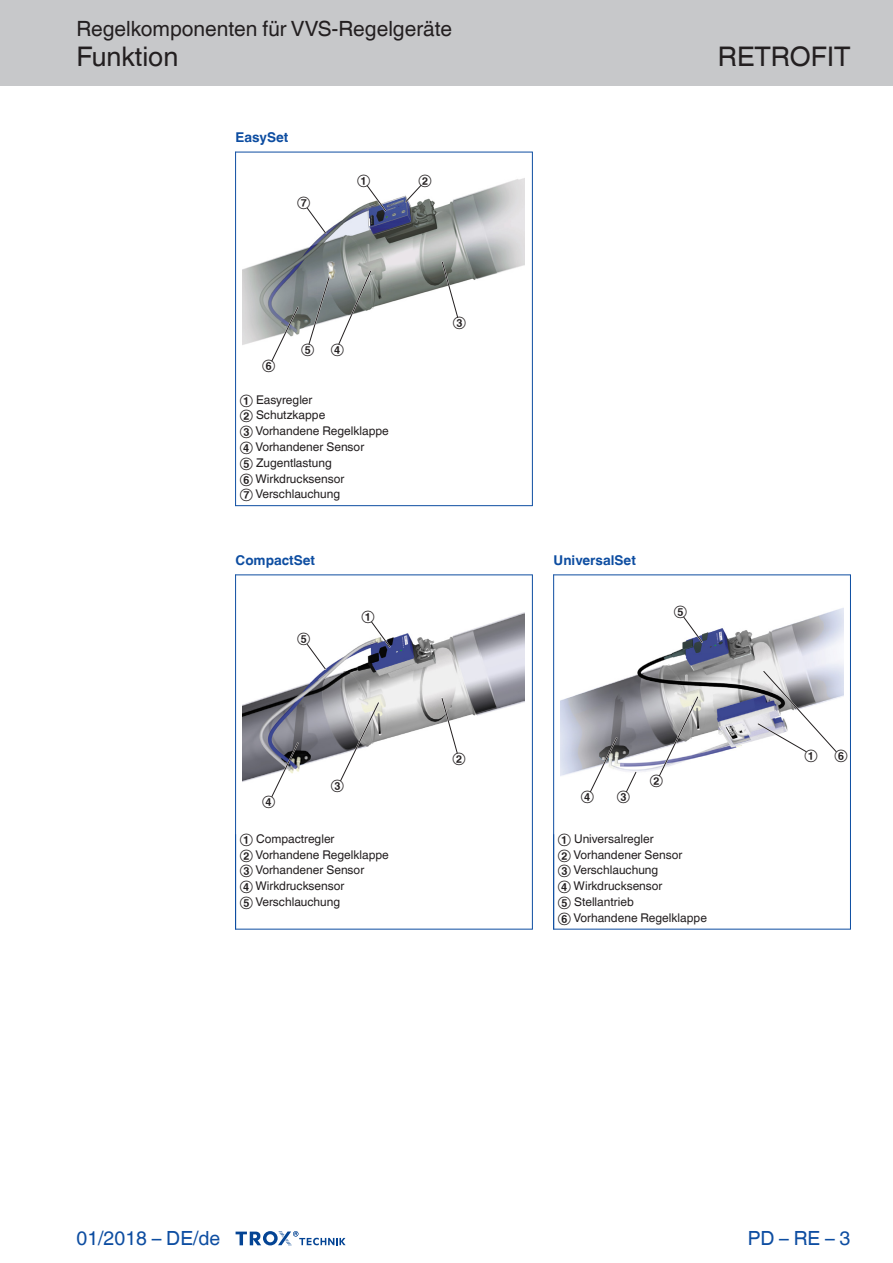
<style>
.page{position:relative;width:893px;height:1263px;background:#fff}
.page>*{position:absolute;margin:0;border:0;box-sizing:border-box;transform-origin:0 0}
.Navigation_2{font:27px "TROX Helvetica";color:#231f20}
.Navigation_3{font:27px "TROX Helvetica";color:#231f20}
.Navigation_1{font:21px "TROX Helvetica";color:#231f20}
.country{font:19.5px "TROX Helvetica";color:#0d4da1}
.pagina_li-re{font:19.5px "TROX Helvetica";color:#0d4da1}
.Standard_oben_links{font:700 13.5px "TROX Helvetica";color:#0d4da1}
._30_graphic_index{font:12px "TROX Helvetica";color:#231f20}
.Update_OIDs{font:12px "TROX Helvetica";color:#231f20}
</style>
<div class="page">
<div style="left:0;top:0;width:893px;height:85px;background:#c7c8ca"></div>
<svg style="left:236px;top:1231px;width:110px;height:15px"></svg>
<img style="left:242px;top:178px;width:283px;height:167px">
<svg style="left:305px;top:206px;width:23px;height:29px"></svg>
<svg style="left:365px;top:184px;width:23px;height:29px"></svg>
<svg style="left:270px;top:305px;width:30px;height:57px"></svg>
<svg style="left:307px;top:269px;width:66px;height:76px"></svg>
<svg style="left:440px;top:260px;width:19px;height:59px"></svg>
<svg style="left:404px;top:183px;width:19px;height:21px"></svg>
<img style="left:327px;top:261px;width:10px;height:18px">
<hr style="left:235px;top:152px;width:1px;height:354px;background:#0d4da1">
<hr style="left:532px;top:152px;width:1px;height:354px;background:#0d4da1">
<hr style="left:235px;top:152px;width:297px;height:1px;background:#0d4da1">
<hr style="left:235px;top:505px;width:297px;height:1px;background:#0d4da1">
<img style="left:242px;top:612px;width:282px;height:170px">
<svg style="left:305px;top:642px;width:23px;height:29px"></svg>
<svg style="left:369px;top:620px;width:23px;height:29px"></svg>
<svg style="left:270px;top:741px;width:30px;height:56px"></svg>
<svg style="left:338px;top:700px;width:43px;height:82px"></svg>
<svg style="left:440px;top:696px;width:19px;height:59px"></svg>
<img style="left:561px;top:608px;width:283px;height:168px">
<svg style="left:682px;top:615px;width:22px;height:29px"></svg>
<svg style="left:588px;top:736px;width:50px;height:57px"></svg>
<svg style="left:657px;top:695px;width:43px;height:82px"></svg>
<svg style="left:756px;top:669px;width:82px;height:85px"></svg>
<hr style="left:235px;top:574px;width:1px;height:355px;background:#0d4da1">
<hr style="left:532px;top:574px;width:1px;height:355px;background:#0d4da1">
<hr style="left:235px;top:574px;width:297px;height:1px;background:#0d4da1">
<hr style="left:235px;top:929px;width:297px;height:1px;background:#0d4da1">
<hr style="left:553px;top:574px;width:1px;height:355px;background:#0d4da1">
<hr style="left:850px;top:574px;width:1px;height:355px;background:#0d4da1">
<hr style="left:553px;top:574px;width:297px;height:1px;background:#0d4da1">
<hr style="left:553px;top:929px;width:297px;height:1px;background:#0d4da1">
<p class="Navigation_1" style="left:77px;top:17px;width:377px">Regelkomponenten für VVS-Regelgeräte</p>
<p class="Navigation_2" style="left:77px;top:41px;width:103px">Funktion</p>
<p class="Standard_oben_links" style="left:236px;top:130px;width:54px">EasySet</p>
<p class="Update_OIDs" style="left:297px;top:195px;width:15px">⑦</p>
<p class="Update_OIDs" style="left:357px;top:173px;width:15px">①</p>
<p class="Update_OIDs" style="left:419px;top:173px;width:15px">②</p>
<p class="Update_OIDs" style="left:262px;top:358px;width:15px">⑥</p>
<p class="Update_OIDs" style="left:301px;top:342px;width:15px">⑤</p>
<p class="Update_OIDs" style="left:331px;top:342px;width:15px">④</p>
<p class="_30_graphic_index" style="left:240px;top:392px;width:74px">① Easyregler</p>
<p class="_30_graphic_index" style="left:240px;top:408px;width:87px">② Schutzkappe</p>
<p class="_30_graphic_index" style="left:240px;top:424px;width:151px">③ Vorhandene Regelklappe</p>
<p class="_30_graphic_index" style="left:240px;top:440px;width:126px">④ Vorhandener Sensor</p>
<p class="_30_graphic_index" style="left:240px;top:456px;width:93px">⑤ Zugentlastung</p>
<p class="_30_graphic_index" style="left:240px;top:471px;width:106px">⑥ Wirkdrucksensor</p>
<p class="_30_graphic_index" style="left:240px;top:487px;width:102px">⑦ Verschlauchung</p>
<p class="Standard_oben_links" style="left:236px;top:553px;width:81px">CompactSet</p>
<p class="Update_OIDs" style="left:297px;top:631px;width:15px">⑤</p>
<p class="Update_OIDs" style="left:361px;top:609px;width:15px">①</p>
<p class="Update_OIDs" style="left:262px;top:794px;width:15px">④</p>
<p class="Update_OIDs" style="left:331px;top:778px;width:15px">③</p>
<p class="_30_graphic_index" style="left:240px;top:832px;width:96px">① Compactregler</p>
<p class="_30_graphic_index" style="left:240px;top:847px;width:151px">② Vorhandene Regelklappe</p>
<p class="_30_graphic_index" style="left:240px;top:863px;width:126px">③ Vorhandener Sensor</p>
<p class="_30_graphic_index" style="left:240px;top:879px;width:106px">④ Wirkdrucksensor</p>
<p class="_30_graphic_index" style="left:240px;top:895px;width:102px">⑤ Verschlauchung</p>
<p class="Update_OIDs" style="left:453px;top:315px;width:15px">③</p>
<p class="Update_OIDs" style="left:452px;top:751px;width:15px">②</p>
<p class="Navigation_3" style="left:718px;top:41px;width:134px">RETROFIT</p>
<p class="Standard_oben_links" style="left:554px;top:553px;width:84px">UniversalSet</p>
<p class="Update_OIDs" style="left:674px;top:604px;width:15px">⑤</p>
<p class="Update_OIDs" style="left:581px;top:789px;width:15px">④</p>
<p class="Update_OIDs" style="left:617px;top:789px;width:15px">③</p>
<p class="Update_OIDs" style="left:650px;top:773px;width:15px">②</p>
<p class="_30_graphic_index" style="left:558px;top:832px;width:97px">① Universalregler</p>
<p class="_30_graphic_index" style="left:558px;top:847px;width:126px">② Vorhandener Sensor</p>
<p class="_30_graphic_index" style="left:558px;top:863px;width:102px">③ Verschlauchung</p>
<p class="_30_graphic_index" style="left:558px;top:879px;width:106px">④ Wirkdrucksensor</p>
<p class="_30_graphic_index" style="left:558px;top:895px;width:77px">⑤ Stellantrieb</p>
<p class="_30_graphic_index" style="left:558px;top:911px;width:151px">⑥ Vorhandene Regelklappe</p>
<p class="Update_OIDs" style="left:804px;top:748px;width:15px">①</p>
<p class="Update_OIDs" style="left:834px;top:748px;width:15px">⑥</p>
<p class="country" style="left:77px;top:1227px;width:145px">01/2018 – DE/de</p>
<p class="pagina_li-re" style="left:748px;top:1227px;width:104px">PD – RE – 3</p>
</div>
